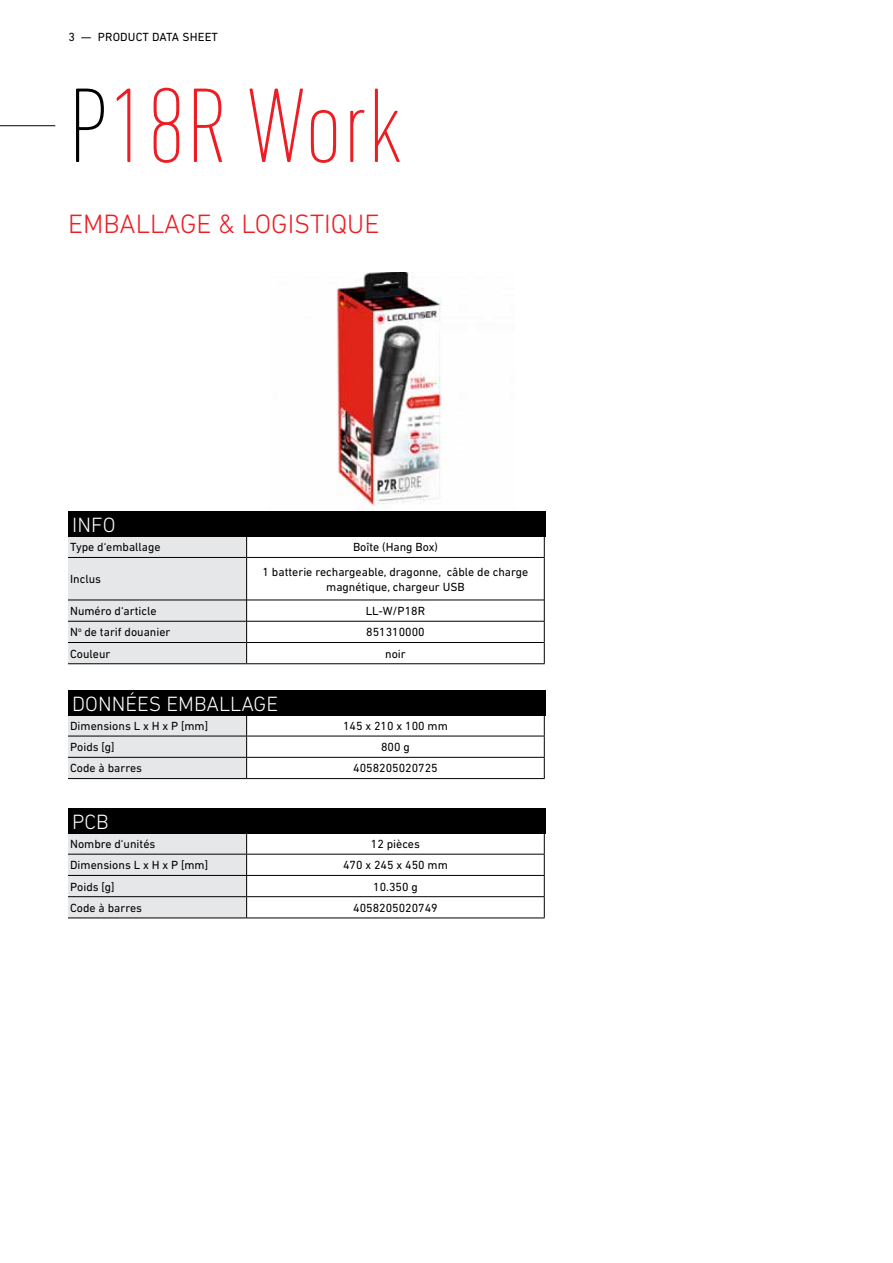
<style>
.page{position:relative;width:893px;height:1263px;background:#fff}
.page>*{position:absolute;margin:0;border:0;box-sizing:border-box;transform-origin:0 0}
.t1{font:200 condensed 108px "DIN Next LT Pro";color:#ed1d24}
.t2{font:300 27px "DIN Next LT Pro";color:#ed1d24}
.t3{font:300 21px "DIN Next LT Pro";color:#fff}
.t4{font:12px/15px "DIN Next LT Pro";color:#000;text-align:center}
.s1{color:#000}
</style>
<div class="page">
<hr style="left:0;top:125px;width:55px;height:1px;background:#000">
<hr style="left:247px;top:557px;width:297px;height:1px;background:#000">
<hr style="left:247px;top:600px;width:297px;height:1px;background:#000">
<hr style="left:247px;top:621px;width:297px;height:1px;background:#000">
<hr style="left:247px;top:642px;width:297px;height:1px;background:#000">
<svg style="left:544px;top:537px;width:1px;height:20px"></svg>
<hr style="left:544px;top:557px;width:1px;height:43px;background:#000">
<div style="left:68px;top:537px;width:179px;height:127px;background:#e6e7e8"></div>
<svg style="left:544px;top:600px;width:1px;height:63px"></svg>
<hr style="left:246px;top:663px;width:299px;height:1px;background:#000">
<hr style="left:68px;top:778px;width:178px;height:1px;background:#000">
<hr style="left:246px;top:736px;width:299px;height:1px;background:#000">
<hr style="left:246px;top:757px;width:299px;height:1px;background:#000">
<svg style="left:68px;top:715px;width:179px;height:63px"></svg>
<svg style="left:544px;top:715px;width:1px;height:63px"></svg>
<hr style="left:246px;top:778px;width:299px;height:1px;background:#000">
<hr style="left:68px;top:918px;width:178px;height:1px;background:#000">
<hr style="left:246px;top:854px;width:299px;height:1px;background:#000">
<hr style="left:246px;top:875px;width:299px;height:1px;background:#000">
<hr style="left:246px;top:896px;width:299px;height:1px;background:#000">
<svg style="left:68px;top:833px;width:179px;height:85px"></svg>
<svg style="left:544px;top:833px;width:1px;height:84px"></svg>
<hr style="left:246px;top:917px;width:299px;height:1px;background:#000">
<div style="left:68px;top:690px;width:477px;height:25px;background:#000"></div>
<div style="left:68px;top:808px;width:477px;height:25px;background:#000"></div>
<img style="left:336px;top:272px;width:106px;height:239px">
<div style="left:68px;top:511px;width:477px;height:26px;background:#000"></div>
<p class="t4" style="left:68px;top:29px;width:151px">3 — PRODUCT DATA SHEET</p>
<h1 class="t1" style="left:68px;top:64px;width:336px"><span class="s1">P</span>18R Work</h1>
<h2 class="t2" style="left:68px;top:208px;width:313px">EMBALLAGE &amp; LOGISTIQUE</h2>
<h3 class="t3" style="left:72px;top:513px;width:45px">INFO</h3>
<p class="t4" style="left:70px;top:540px;width:92px">Type d‘emballage</p>
<p class="t4" style="left:353px;top:540px;width:86px">Boîte (Hang Box)</p>
<p class="t4" style="left:70px;top:571px;width:32px">Inclus</p>
<p class="t4" style="left:263px;top:564px;width:267px">1 batterie rechargeable, dragonne, câble de charge magnétique, chargeur USB</p>
<p class="t4" style="left:70px;top:603px;width:88px">Numéro d‘article</p>
<p class="t4" style="left:366px;top:603px;width:61px">LL-W/P18R</p>
<p class="t4" style="left:70px;top:625px;width:102px">N<sup>o</sup> de tarif douanier</p>
<p class="t4" style="left:366px;top:625px;width:60px">851310000</p>
<p class="t4" style="left:70px;top:646px;width:42px">Couleur</p>
<p class="t4" style="left:385px;top:646px;width:22px">noir</p>
<h3 class="t3" style="left:72px;top:691px;width:207px">DONNÉES EMBALLAGE</h3>
<p class="t4" style="left:70px;top:718px;width:139px">Dimensions L x H x P [mm]</p>
<p class="t4" style="left:343px;top:718px;width:106px">145 x 210 x 100 mm</p>
<p class="t4" style="left:70px;top:739px;width:46px">Poids [g]</p>
<p class="t4" style="left:381px;top:739px;width:30px">800 g</p>
<p class="t4" style="left:70px;top:761px;width:73px">Code à barres</p>
<p class="t4" style="left:353px;top:761px;width:86px">4058205020725</p>
<h3 class="t3" style="left:72px;top:809px;width:38px">PCB</h3>
<p class="t4" style="left:70px;top:836px;width:87px">Nombre d‘unités</p>
<p class="t4" style="left:371px;top:836px;width:51px">12 pièces</p>
<p class="t4" style="left:70px;top:857px;width:139px">Dimensions L x H x P [mm]</p>
<p class="t4" style="left:343px;top:857px;width:106px">470 x 245 x 450 mm</p>
<p class="t4" style="left:70px;top:879px;width:46px">Poids [g]</p>
<p class="t4" style="left:373px;top:879px;width:46px">10.350 g</p>
<p class="t4" style="left:70px;top:900px;width:73px">Code à barres</p>
<p class="t4" style="left:353px;top:900px;width:86px">4058205020749</p>
</div>
